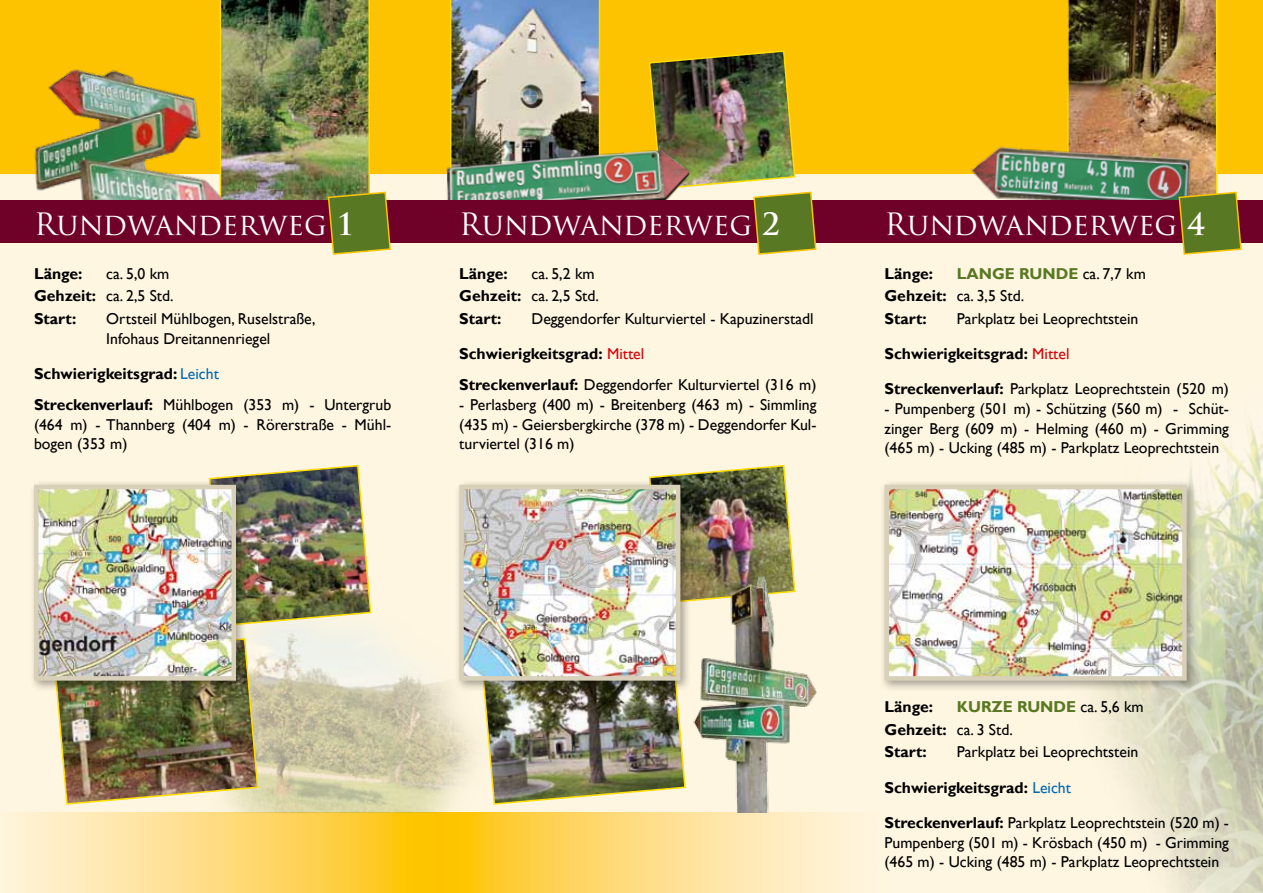
<style>
.page{position:relative;width:1263px;height:893px;background:#fff6e1}
.page>*{position:absolute;margin:0;border:0;box-sizing:border-box;transform-origin:0 0}
.t1{font:30px "Trajan Pro";color:#fff}
.t2{font:15.75px/22.5px "Gill Sans";color:#000}
.t3{font:700 15.75px/31px "Gill Sans";color:#000}
.s1{font-weight:700}
.s2{font-weight:400;color:#0068b4}
.s3{font-weight:400}
.s4{font-weight:400;color:#da0009}
.s5{font-weight:700;color:#587823}
</style>
<div class="page">
<img style="left:1100px;top:424px;width:163px;height:469px">
<div style="left:0;top:0;width:1263px;height:174px;background:#fdc300"></div>
<svg style="left:16px;top:812px;width:830px;height:81px"></svg>
<img style="left:229px;top:627px;width:247px;height:185px">
<img style="left:56px;top:637px;width:203px;height:168px">
<img style="left:648px;top:465px;width:144px;height:84px">
<img style="left:450px;top:0;width:150px;height:117px">
<img style="left:208px;top:465px;width:164px;height:162px">
<img style="left:483px;top:692px;width:175px;height:113px">
<div style="left:454px;top:479px;width:238px;height:213px;background:#000;opacity:.35"></div>
<img style="left:464px;top:490px;width:211px;height:186px">
<div style="left:459px;top:485px;width:221px;height:196px;border:4px solid #d9d0b9"></div>
<div style="left:29px;top:479px;width:218px;height:213px;background:#000;opacity:.35"></div>
<img style="left:39px;top:490px;width:192px;height:186px">
<div style="left:34px;top:485px;width:202px;height:196px;border:4px solid #d9d0b9"></div>
<div style="left:879px;top:479px;width:319px;height:213px;background:#000;opacity:.35"></div>
<img style="left:889px;top:490px;width:293px;height:186px">
<div style="left:884px;top:485px;width:303px;height:196px;border:4px solid #d9d0b9"></div>
<img style="left:23px;top:69px;width:197px;height:131px">
<img style="left:446px;top:117px;width:202px;height:126px">
<img style="left:966px;top:146px;width:101px;height:54px">
<img style="left:658px;top:549px;width:158px;height:263px">
<div style="left:0;top:200px;width:1263px;height:42px;background:#6f0028"></div>
<img style="left:220px;top:0;width:172px;height:255px">
<img style="left:648px;top:50px;width:169px;height:205px">
<img style="left:1067px;top:0;width:175px;height:255px">
<h1 class="t1" style="left:34px;top:205px;width:322px">Rundwanderweg <span class="s1">1</span></h1>
<p class="t3" style="left:34px;top:258px;width:50px">Länge:</p>
<p class="t2" style="left:34px;top:263px;width:141px;text-indent:72px">ca. 5,0 km<br><span class="s1">Gehzeit:</span> ca. 2,5 Std.<br><span class="s1">Start:</span></p>
<p class="t2" style="left:106px;top:309px;width:211px;line-height:19.6px">Ortsteil Mühlbogen,Ruselstraße,<br>Infohaus Dreitannenriegel</p>
<p class="t3" style="left:34px;top:358px;width:359px">Schwierigkeitsgrad: <span class="s2">Leicht<br></span>Streckenverlauf: <span class="s3">Mühlbogen (353 m) - U ntergrub</span></p>
<p class="t2" style="left:34px;top:415px;width:359px;line-height:19.6px">(464 m) - Thannberg (404 m) - Rörerstraße - Mühl&shy;bogen (353 m)</p>
<h1 class="t1" style="left:459px;top:205px;width:322px">Rundwanderweg <span class="s1">2</span></h1>
<p class="t3" style="left:459px;top:258px;width:50px">Länge:</p>
<p class="t2" style="left:459px;top:263px;width:141px;text-indent:72px">ca. 5,2 km<br><span class="s1">Gehzeit:</span> ca. 2,5 Std.<br><span class="s1">Start:</span></p>
<p class="t2" style="left:531px;top:308px;width:284px">Deggendorfer Kulturviertel - Kapuzinerstadl</p>
<p class="t3" style="left:459px;top:339px;width:359px">Schwierigkeitsgrad: <span class="s4">Mittel<br></span>Streckenverlauf: <span class="s3">Deggendorfer Kulturviertel (316 m)</span></p>
<p class="t2" style="left:459px;top:395px;width:359px;line-height:19.6px;text-align:justify">- Perlasberg (400 m) - Breitenberg (463 m) - Simmling (435 m) - Geiersbergkirche (378 m) - Deggendorfer Kul&shy;turviertel (316 m)</p>
<h1 class="t1" style="left:884px;top:205px;width:322px">Rundwanderweg <span class="s1">4</span></h1>
<p class="t3" style="left:884px;top:258px;width:50px">Länge:</p>
<p class="t2" style="left:884px;top:263px;width:263px;text-indent:72px"><span class="s5">LAng e Runde</span> ca. 7,7 km<br><span class="s1">Gehzeit:</span> ca. 3,5 Std.<br><span class="s1">Start:</span></p>
<p class="t2" style="left:957px;top:308px;width:183px">Parkplatz bei Leoprechtstein</p>
<p class="t3" style="left:884px;top:339px;width:186px">Schwierigkeitsgrad: <span class="s4">Mittel</span></p>
<p class="t2" style="left:884px;top:378px;width:346px"><span class="s1">Streckenverlauf:</span> Parkplatz Leoprechtstein (520 m)</p>
<p class="t2" style="left:884px;top:399px;width:346px;line-height:19.6px;text-align:justify">- Pumpenberg (501 m) - Schützing (560 m) - Schüt&shy;zinger Berg (609 m) - Helming (460 m) - Grimming (465 m) - Ucking (485 m) - Parkplatz Leoprechtstein</p>
<p class="t2" style="left:884px;top:696px;width:261px;text-indent:72px"><span class="s5">Kurze Runde</span> ca. 5,6 km<br><span class="s1">Gehzeit:</span> ca. 3 Std.<br><span class="s1">Start:</span></p>
<p class="t3" style="left:884px;top:692px;width:50px">Länge:</p>
<p class="t2" style="left:957px;top:741px;width:183px">Parkplatz bei Leoprechtstein</p>
<p class="t3" style="left:884px;top:772px;width:188px">Schwierigkeitsgrad: <span class="s2">Leicht</span></p>
<p class="t2" style="left:884px;top:813px;width:346px;line-height:19.6px;text-align:justify"><span class="s1">Streckenverlauf:</span> Parkplatz Leoprechtstein (520 m) - Pumpenberg (501 m) - Krösbach (450 m) - Grimming (465 m) - Ucking (485 m) - Parkplatz Leoprechtstein</p>
</div>
